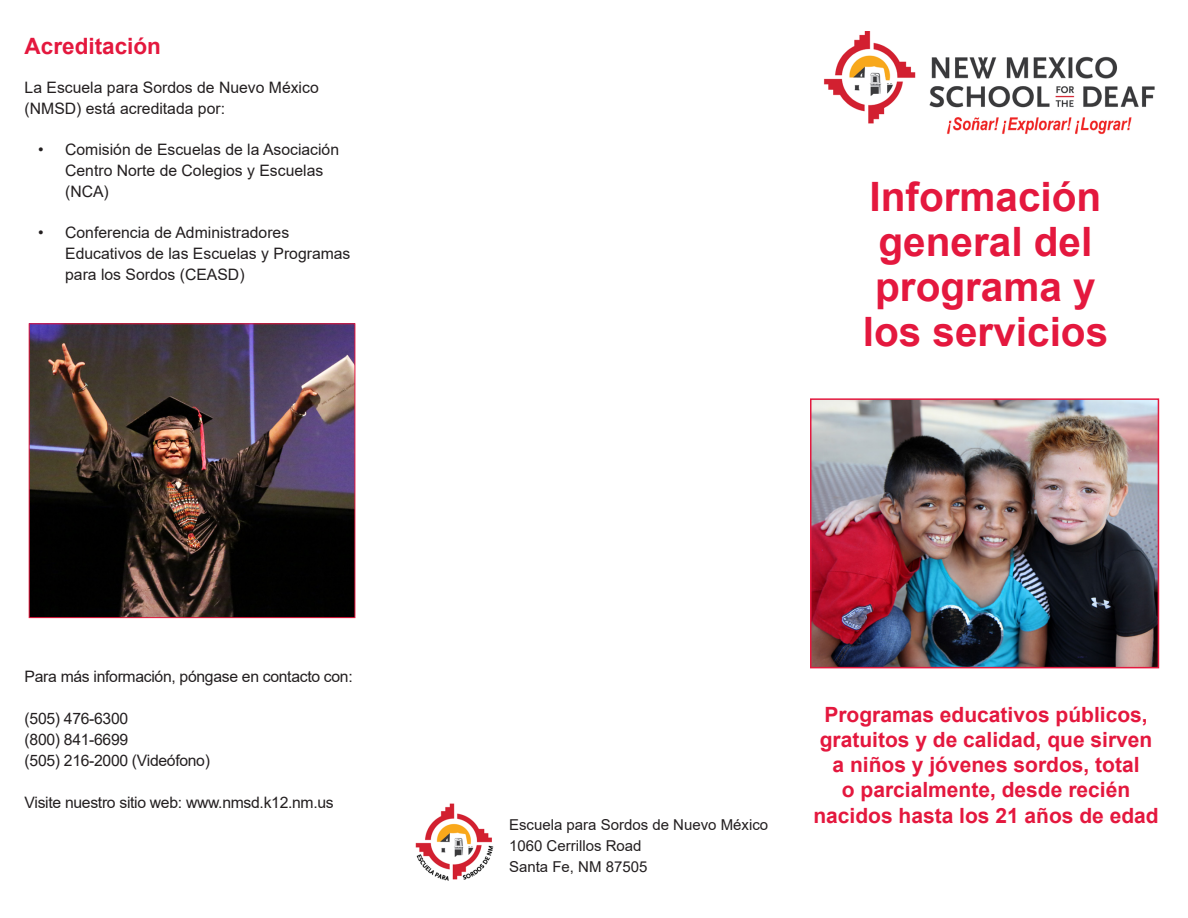
<style>
.page{position:relative;width:1188px;height:918px;background:#fff}
.page>*{position:absolute;margin:0;border:0;box-sizing:border-box;transform-origin:0 0}
.Supraheader{font:700 40.5px/45px "Arial";color:#e4183e;text-align:center}
.Subheading{font:700 22.5px "Arial";color:#e4183e}
.Subheading-2{font:700 21px/25.2px "Arial";color:#e4183e;text-align:center}
.Regular_Copy{font:15.75px/21px "Arial";color:#231f20}
.Regular_Copy-2{font:15.75px "Arial";letter-spacing:-.02em;color:#231f20}
.t1{font:15px "Arial";color:#231f20}
</style>
<div class="page">
<img style="left:31px;top:325px;width:322px;height:291px">
<div style="left:29px;top:323px;width:326px;height:295px;border:1px solid #e4183e"></div>
<img style="left:813px;top:401px;width:343px;height:264px">
<div style="left:810px;top:398px;width:349px;height:270px;border:2px solid #e4183e"></div>
<img style="left:415px;top:803px;width:79px;height:78px">
<img style="left:824px;top:32px;width:331px;height:102px">
<p class="Subheading" style="left:25px;top:30px;width:138px">Acreditación</p>
<p class="Regular_Copy" style="left:25px;top:77px;width:296px">La Escuela para Sordos de Nuevo México (NMSD) está acreditada por:</p>
<p class="Regular_Copy" style="left:65px;top:139px;width:276px;text-indent:-27px">• Comisión de Escuelas de la Asociación<br>Centro Norte de Colegios y Escuelas (NCA)</p>
<p class="Regular_Copy" style="left:65px;top:222px;width:287px;text-indent:-27px">• Conferencia de Administradores<br>Educativos de las Escuelas y Programas para los Sordos (CEASD)</p>
<p class="Regular_Copy-2" style="left:25px;top:666px;width:330px">Para más información, póngase en contacto con:</p>
<p class="Regular_Copy-2" style="left:25px;top:708px;width:105px">(505) 476-6300</p>
<p class="Regular_Copy-2" style="left:25px;top:729px;width:105px">(800) 841-6699</p>
<p class="Regular_Copy-2" style="left:25px;top:750px;width:187px">(505) 216-2000 (Videófono)</p>
<p class="Regular_Copy-2" style="left:25px;top:792px;width:311px">Visite nuestro sitio web: www.nmsd.k12.nm.us</p>
<p class="Supraheader" style="left:870px;top:175px;width:233px">Información</p>
<p class="Supraheader" style="left:879px;top:220px;width:215px">general del</p>
<p class="Supraheader" style="left:863px;top:265px;width:247px">programa y los servicios</p>
<p class="t1" style="left:509px;top:815px;width:261px">Escuela para Sordos de Nuevo México</p>
<p class="t1" style="left:509px;top:836px;width:134px">1060 Cerrillos Road</p>
<p class="t1" style="left:509px;top:857px;width:140px">Santa Fe, NM 87505</p>
<p class="Subheading-2" style="left:820px;top:702px;width:334px">Programas educativos públicos, gratuitos y de calidad, que sirven a niños y jóvenes sordos, total</p>
<p class="Subheading-2" style="left:842px;top:778px;width:290px">o parcialmente, desde recién</p>
<p class="Subheading-2" style="left:813px;top:803px;width:347px">nacidos hasta los 21 años de edad</p>
</div>
